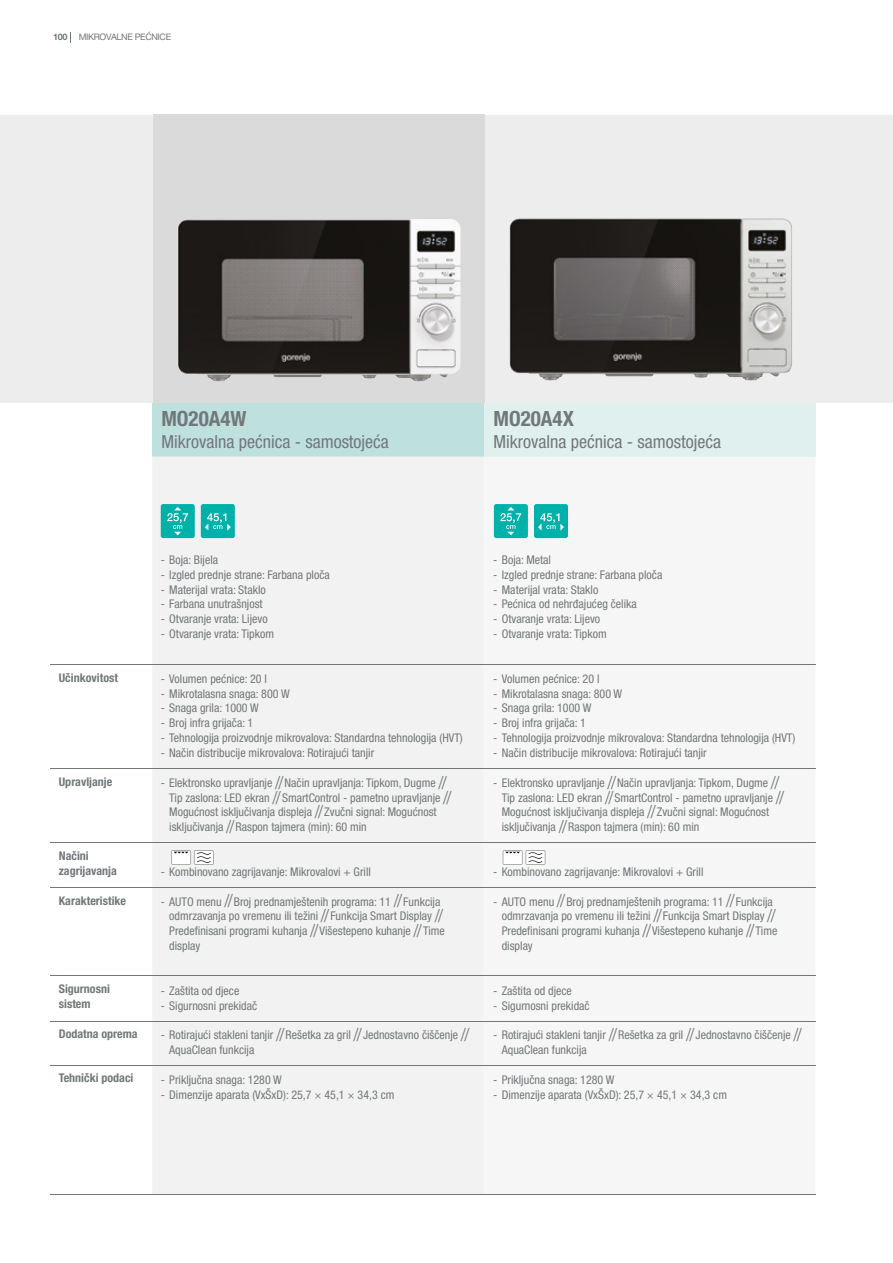
<style>
.page{position:relative;width:893px;height:1263px;background:#fff}
.page>*{position:absolute;margin:0;border:0;box-sizing:border-box;transform-origin:0 0}
.t1{font:700 condensed 21px "Helvetica Neue LT Pro";color:#72787a}
.t2{font:condensed 18px "Helvetica Neue LT Pro";color:#72787a}
.t3{font:condensed 12px/14.9px "Helvetica Neue LT Pro";color:#72787a}
.t4{font:700 condensed 12px/14.9px "Helvetica Neue LT Pro";color:#72787a}
.t5{font:9px "Helvetica Neue LT Pro";letter-spacing:-.04em;color:#72787a}
.s1{font-weight:700}
.s2{font-weight:300;font-size:18px}
</style>
<div class="page">
<div style="left:152px;top:403px;width:332px;height:54px;background:#bfe1de"></div>
<div style="left:484px;top:403px;width:331px;height:54px;background:#e0f0ef"></div>
<div style="left:152px;top:457px;width:332px;height:737px;background:#f2f2f2"></div>
<hr style="left:50px;top:664px;width:102px;height:1px;background:#72787a">
<hr style="left:152px;top:664px;width:332px;height:1px;background:#72787a">
<hr style="left:484px;top:664px;width:331px;height:1px;background:#72787a">
<hr style="left:50px;top:768px;width:102px;height:1px;background:#72787a">
<hr style="left:50px;top:842px;width:102px;height:1px;background:#72787a">
<hr style="left:50px;top:887px;width:102px;height:1px;background:#72787a">
<hr style="left:50px;top:976px;width:102px;height:1px;background:#72787a">
<hr style="left:50px;top:1021px;width:102px;height:1px;background:#72787a">
<hr style="left:50px;top:1065px;width:102px;height:1px;background:#72787a">
<hr style="left:50px;top:1194px;width:102px;height:1px;background:#72787a">
<hr style="left:152px;top:768px;width:332px;height:1px;background:#72787a">
<hr style="left:152px;top:842px;width:332px;height:1px;background:#72787a">
<hr style="left:152px;top:887px;width:332px;height:1px;background:#72787a">
<hr style="left:152px;top:976px;width:332px;height:1px;background:#72787a">
<hr style="left:152px;top:1021px;width:332px;height:1px;background:#72787a">
<hr style="left:152px;top:1065px;width:332px;height:1px;background:#72787a">
<hr style="left:152px;top:1194px;width:332px;height:1px;background:#72787a">
<hr style="left:484px;top:768px;width:331px;height:1px;background:#72787a">
<hr style="left:484px;top:842px;width:331px;height:1px;background:#72787a">
<hr style="left:484px;top:887px;width:331px;height:1px;background:#72787a">
<hr style="left:484px;top:976px;width:331px;height:1px;background:#72787a">
<hr style="left:484px;top:1021px;width:331px;height:1px;background:#72787a">
<hr style="left:484px;top:1065px;width:331px;height:1px;background:#72787a">
<hr style="left:484px;top:1194px;width:331px;height:1px;background:#72787a">
<div style="left:0;top:115px;width:893px;height:288px;background:#ededed"></div>
<div style="left:153px;top:115px;width:332px;height:288px;background:#dadada"></div>
<div style="left:494px;top:504px;width:34px;height:34px;background:#00b1aa;border-radius:2px"></div>
<svg style="left:500px;top:507px;width:21px;height:28px"></svg>
<div style="left:534px;top:504px;width:34px;height:34px;background:#00b1aa;border-radius:2px"></div>
<svg style="left:538px;top:513px;width:26px;height:17px"></svg>
<div style="left:161px;top:504px;width:34px;height:34px;background:#00b1aa;border-radius:2px"></div>
<svg style="left:167px;top:507px;width:21px;height:28px"></svg>
<div style="left:201px;top:504px;width:34px;height:34px;background:#00b1aa;border-radius:2px"></div>
<svg style="left:205px;top:513px;width:26px;height:17px"></svg>
<img style="left:178px;top:219px;width:283px;height:163px">
<img style="left:509px;top:218px;width:283px;height:163px">
<svg style="left:171px;top:850px;width:43px;height:15px"></svg>
<svg style="left:503px;top:850px;width:42px;height:15px"></svg>
<p class="t5" style="left:53px;top:32px;width:119px"><span class="s1">100</span> MIKROVALNE PEĆNICE</p>
<h1 class="t1" style="left:161px;top:406px;width:87px">MO20A4W</h1>
<h2 class="t2" style="left:161px;top:431px;width:229px">Mikrovalna pećnica - samostojeća</h2>
<h1 class="t1" style="left:494px;top:406px;width:82px">MO20A4X</h1>
<h2 class="t2" style="left:494px;top:431px;width:229px">Mikrovalna pećnica - samostojeća</h2>
<p class="t4" style="left:59px;top:670px;width:61px">Učinkovitost</p>
<p class="t4" style="left:59px;top:774px;width:55px">Upravljanje</p>
<p class="t4" style="left:59px;top:848px;width:59px">Načini zagrijavanja</p>
<p class="t4" style="left:59px;top:893px;width:69px">Karakteristike</p>
<p class="t4" style="left:59px;top:981px;width:53px">Sigurnosni sistem</p>
<p class="t4" style="left:59px;top:1026px;width:80px">Dodatna oprema</p>
<p class="t4" style="left:59px;top:1070px;width:76px">Tehnički podaci</p>
<p class="t3" style="left:161px;top:552px;width:59px">- Boja: Bijela</p>
<p class="t3" style="left:161px;top:567px;width:171px">- Izgled prednje strane: Farbana ploča</p>
<p class="t3" style="left:161px;top:582px;width:107px">- Materijal vrata: Staklo</p>
<p class="t3" style="left:161px;top:597px;width:103px">- Farbana unutrašnjost</p>
<p class="t3" style="left:161px;top:612px;width:108px">- Otvaranje vrata: Lijevo</p>
<p class="t3" style="left:161px;top:626px;width:115px">- Otvaranje vrata: Tipkom</p>
<p class="t3" style="left:161px;top:671px;width:108px">- Volumen pećnice: 20 l</p>
<p class="t3" style="left:161px;top:686px;width:130px">- Mikrotalasna snaga: 800 W</p>
<p class="t3" style="left:161px;top:701px;width:100px">- Snaga grila: 1000 W</p>
<p class="t3" style="left:161px;top:715px;width:94px">- Broj infra grijača: 1</p>
<p class="t3" style="left:161px;top:730px;width:304px">- Tehnologija proizvodnje mikrovalova: Standardna tehnologija (HVT)</p>
<p class="t3" style="left:161px;top:745px;width:215px">- Način distribucije mikrovalova: Rotirajući tanjir</p>
<p class="t3" style="left:169px;top:775px;width:284px;text-indent:-9px">- Elektronsko upravljanje <span class="s2">//</span> Način upravljanja: Tipkom, Dugme <span class="s2">// </span>Tip zaslona: LED ekran <span class="s2">//</span> SmartControl - pametno upravljanje <span class="s2">// </span>Mogućnost isključivanja displeja <span class="s2">//</span> Zvučni signal: Mogućnost isključivanja <span class="s2">//</span> Raspon tajmera (min): 60 min</p>
<p class="t3" style="left:161px;top:864px;width:212px">- Kombinovano zagrijavanje: Mikrovalovi + Grill</p>
<p class="t3" style="left:169px;top:894px;width:277px;text-indent:-9px">- AUTO menu <span class="s2">//</span> Broj prednamještenih programa: 11 <span class="s2">//</span> Funkcija odmrzavanja po vremenu ili težini <span class="s2">//</span> Funkcija Smart Display <span class="s2">// </span>Predefinisani programi kuhanja <span class="s2">//</span> Višestepeno kuhanje <span class="s2">//</span> Time display</p>
<p class="t3" style="left:161px;top:983px;width:80px">- Zaštita od djece</p>
<p class="t3" style="left:161px;top:998px;width:98px">- Sigurnosni prekidač</p>
<p class="t3" style="left:169px;top:1027px;width:302px;text-indent:-9px">- Rotirajući stakleni tanjir <span class="s2">//</span> Rešetka za gril <span class="s2">//</span> Jednostavno čiščenje <span class="s2">//<br></span>AquaClean funkcija</p>
<p class="t3" style="left:161px;top:1072px;width:123px">- Priključna snaga: 1280 W</p>
<p class="t3" style="left:161px;top:1087px;width:235px">- Dimenzije aparata (VxŠxD): 25,7 × 45,1 × 34,3 cm</p>
<p class="t3" style="left:493px;top:552px;width:59px">- Boja: Metal</p>
<p class="t3" style="left:493px;top:567px;width:171px">- Izgled prednje strane: Farbana ploča</p>
<p class="t3" style="left:493px;top:582px;width:107px">- Materijal vrata: Staklo</p>
<p class="t3" style="left:493px;top:597px;width:145px">- Pećnica od nehrđajućeg čelika</p>
<p class="t3" style="left:493px;top:612px;width:108px">- Otvaranje vrata: Lijevo</p>
<p class="t3" style="left:493px;top:626px;width:115px">- Otvaranje vrata: Tipkom</p>
<p class="t3" style="left:493px;top:671px;width:108px">- Volumen pećnice: 20 l</p>
<p class="t3" style="left:493px;top:686px;width:130px">- Mikrotalasna snaga: 800 W</p>
<p class="t3" style="left:493px;top:701px;width:100px">- Snaga grila: 1000 W</p>
<p class="t3" style="left:493px;top:715px;width:94px">- Broj infra grijača: 1</p>
<p class="t3" style="left:493px;top:730px;width:304px">- Tehnologija proizvodnje mikrovalova: Standardna tehnologija (HVT)</p>
<p class="t3" style="left:493px;top:745px;width:215px">- Način distribucije mikrovalova: Rotirajući tanjir</p>
<p class="t3" style="left:502px;top:775px;width:284px;text-indent:-9px">- Elektronsko upravljanje <span class="s2">//</span> Način upravljanja: Tipkom, Dugme <span class="s2">// </span>Tip zaslona: LED ekran <span class="s2">//</span> SmartControl - pametno upravljanje <span class="s2">// </span>Mogućnost isključivanja displeja <span class="s2">//</span> Zvučni signal: Mogućnost isključivanja <span class="s2">//</span> Raspon tajmera (min): 60 min</p>
<p class="t3" style="left:493px;top:864px;width:212px">- Kombinovano zagrijavanje: Mikrovalovi + Grill</p>
<p class="t3" style="left:502px;top:894px;width:277px;text-indent:-9px">- AUTO menu <span class="s2">//</span> Broj prednamještenih programa: 11 <span class="s2">//</span> Funkcija odmrzavanja po vremenu ili težini <span class="s2">//</span> Funkcija Smart Display <span class="s2">// </span>Predefinisani programi kuhanja <span class="s2">//</span> Višestepeno kuhanje <span class="s2">//</span> Time display</p>
<p class="t3" style="left:493px;top:983px;width:80px">- Zaštita od djece</p>
<p class="t3" style="left:493px;top:998px;width:98px">- Sigurnosni prekidač</p>
<p class="t3" style="left:502px;top:1027px;width:302px;text-indent:-9px">- Rotirajući stakleni tanjir <span class="s2">//</span> Rešetka za gril <span class="s2">//</span> Jednostavno čiščenje <span class="s2">//<br></span>AquaClean funkcija</p>
<p class="t3" style="left:493px;top:1072px;width:123px">- Priključna snaga: 1280 W</p>
<p class="t3" style="left:493px;top:1087px;width:235px">- Dimenzije aparata (VxŠxD): 25,7 × 45,1 × 34,3 cm</p>
</div>
